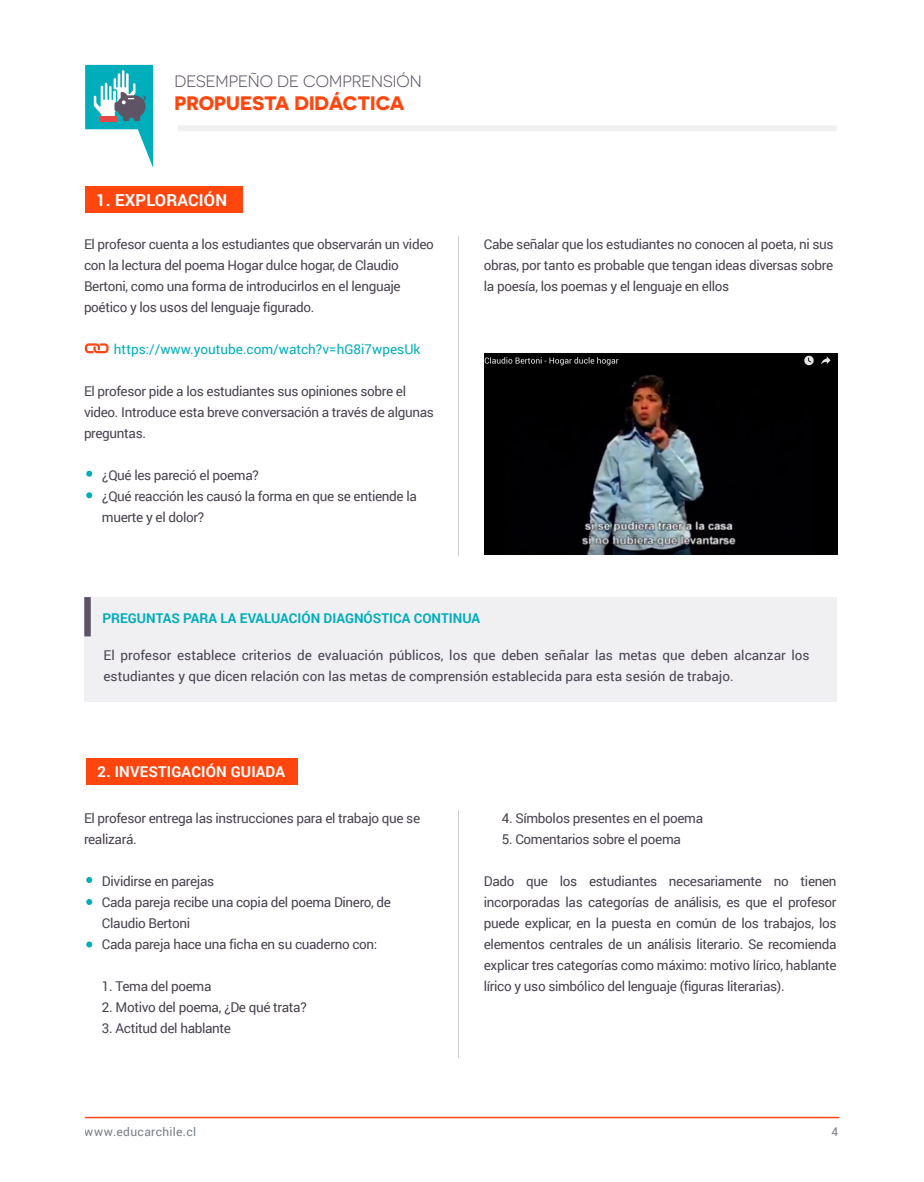
<style>
.page{position:relative;width:924px;height:1182px;background:#fff}
.page>*{position:absolute;margin:0;border:0;box-sizing:border-box;transform-origin:0 0}
.t1{font:700 19.5px "Novecentosanswide";color:#ff460f}
.t2{font:16.5px "Novecentosanswide";color:#5c5466}
.t3{font:700 16.5px "Roboto";letter-spacing:.01em;color:#fff}
.t4{font:700 15px "Roboto";letter-spacing:.01em;color:#fff}
.t5{font:13.5px/21px "Roboto";letter-spacing:-.025em;color:#49424f}
.t6{font:13.5px/21px "Roboto";color:#49424f}
.t7{font:700 13.5px "Roboto";color:#00adbb}
.t8{font:13.5px "Roboto";color:#00adbb}
.t9{font:12px "Roboto";letter-spacing:.03em;color:#3f4551}
</style>
<div class="page">
<img style="left:484px;top:354px;width:354px;height:200px">
<hr style="left:85px;top:1117px;width:754px;height:1px;background:#ff4612">
<div style="left:178px;top:125px;width:659px;height:6px;background:#f0f0f3"></div>
<svg style="left:85px;top:65px;width:68px;height:103px"></svg>
<div style="left:85px;top:186px;width:157px;height:27px;background:#ff460f"></div>
<hr style="left:458px;top:236px;width:1px;height:320px;background:#49424f">
<svg style="left:84px;top:343px;width:25px;height:11px"></svg>
<div style="left:85px;top:597px;width:752px;height:105px;background:#f0f0f3"></div>
<div style="left:84px;top:597px;width:7px;height:39px;background:#5c5466"></div>
<svg style="left:86px;top:471px;width:6px;height:6px"></svg>
<svg style="left:86px;top:492px;width:6px;height:6px"></svg>
<hr style="left:458px;top:810px;width:1px;height:248px;background:#49424f">
<div style="left:86px;top:758px;width:212px;height:27px;background:#ff460f"></div>
<svg style="left:86px;top:877px;width:6px;height:6px"></svg>
<svg style="left:86px;top:899px;width:6px;height:6px"></svg>
<svg style="left:86px;top:942px;width:6px;height:6px"></svg>
<p class="t2" style="left:174px;top:72px;width:249px">DESEMPEÑO DE COMPRENSIÓN</p>
<h1 class="t1" style="left:174px;top:91px;width:232px">PROPUESTA DIDÁCTICA</h1>
<p class="t3" style="left:96px;top:188px;width:132px">1. EXPLORACIÓN</p>
<p class="t5" style="left:84px;top:233px;width:351px">El profesor cuenta a los estudiantes que observarán un video con la lectura del poema Hogar dulce hogar, de Claudio Bertoni, como una forma de introducirlos en el lenguaje poético y los usos del lenguaje figurado.</p>
<p class="t8" style="left:114px;top:340px;width:308px">https://www.youtube.com/watch?v=hG8i7wpesUk</p>
<p class="t5" style="left:84px;top:380px;width:351px">El profesor pide a los estudiantes sus opiniones sobre el video. Introduce esta breve conversación a través de algunas preguntas.</p>
<p class="t5" style="left:102px;top:464px;width:316px">¿Qué les pareció el poema?<br>¿Qué reacción les causó la forma en que se entiende la muerte y el dolor?</p>
<p class="t5" style="left:484px;top:233px;width:351px;text-align:justify">Cabe señalar que los estudiantes no conocen al poeta, ni sus obras, por tanto es probable que tengan ideas diversas sobre la poesía, los poemas y el lenguaje en ellos</p>
<p class="t7" style="left:102px;top:608px;width:379px">PREGUNTAS PARA LA EVALUACIÓN DIAGNÓSTICA CONTINUA</p>
<p class="t6" style="left:103px;top:644px;width:708px">El profesor establece criterios de evaluación públicos, los que deben señalar las metas que deben alcanzar los estudiantes y que dicen relación con las metas de comprensión establecida para esta sesión de trabajo.</p>
<p class="t4" style="left:98px;top:761px;width:189px">2. INVESTIGACIÓN GUIADA</p>
<p class="t5" style="left:84px;top:807px;width:338px">El profesor entrega las instrucciones para el trabajo que se realizará.</p>
<p class="t5" style="left:102px;top:870px;width:291px">Dividirse en parejas<br>Cada pareja recibe una copia del poema Dinero, de<br>Claudio Bertoni<br>Cada pareja hace una ficha en su cuaderno con:</p>
<p class="t5" style="left:102px;top:975px;width:111px">1. Tema del poema</p>
<p class="t5" style="left:102px;top:996px;width:206px">2. Motivo del poema, ¿De qué trata?</p>
<p class="t5" style="left:102px;top:1017px;width:131px">3. Actitud del hablante</p>
<p class="t5" style="left:502px;top:807px;width:203px">4. Símbolos presentes en el poema</p>
<p class="t5" style="left:502px;top:828px;width:181px">5. Comentarios sobre el poema</p>
<p class="t5" style="left:484px;top:870px;width:354px;text-align:justify">Dado que los estudiantes necesariamente no tienen incorporadas las categorías de análisis, es que el profesor puede explicar, en la puesta en común de los trabajos, los elementos centrales de un análisis literario. Se recomienda explicar tres categorías como máximo: motivo lírico, hablante lírico y uso simbólico del lenguaje (figuras literarias).</p>
<p class="t9" style="left:85px;top:1124px;width:113px">www.educarchile.cl</p>
<p class="t9" style="left:832px;top:1124px;width:8px">4</p>
</div>
